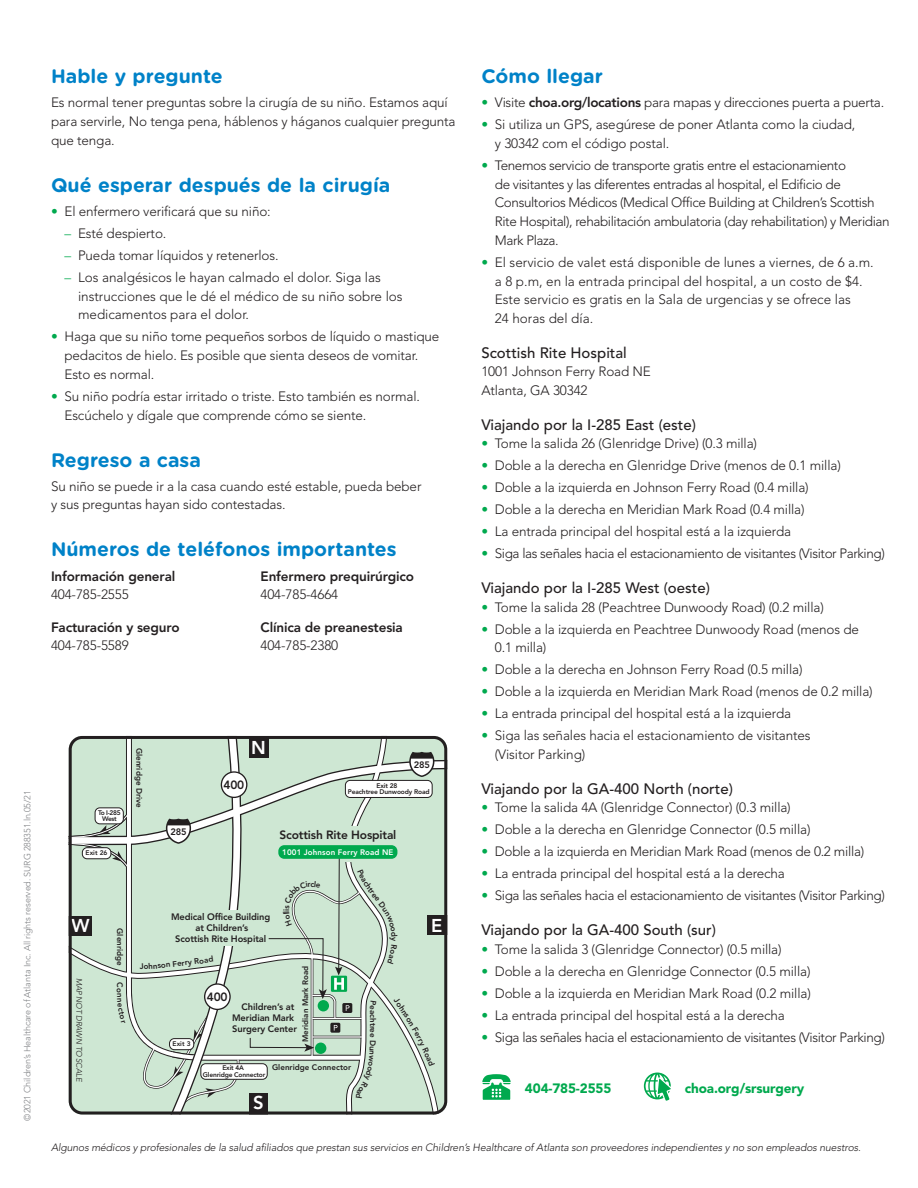
<style>
.page{position:relative;width:918px;height:1188px;background:#fff}
.page>*{position:absolute;margin:0;border:0;box-sizing:border-box;transform-origin:0 0}
.Primary_Crosshead_Go{font:700 19.5px "Gotham Rounded";color:#0082c8}
.t1{font:800 18.45px "Avenir";color:#fff}
.Tertiary_Crosshead{font:500 15px "Avenir";color:#231f20}
.Text{font:300 13.5px/18.8px "Avenir";letter-spacing:-.01em;color:#231f20}
.Text-2{font:300 13.5px/18.8px "Avenir";letter-spacing:-.03em;color:#231f20}
.Text-3{font:800 13.5px/18.8px "Avenir";letter-spacing:-.01em;color:#231f20}
.Call_to_Action{font:900 13.5px "Avenir";letter-spacing:-.01em;color:#00a94e}
.t2{font:800 12px "Avenir";letter-spacing:-.01em;color:#231f20}
.Statement{font:italic 300 10.5px "Avenir";letter-spacing:-.01em;color:#231f20}
.t3{font:800 9.3px/10.6px "Avenir";letter-spacing:-.01em;color:#231f20;text-align:center}
.Copyright{font:300 9px "Avenir";letter-spacing:-.01em;color:#808285}
.t4{font:800 7.95px "Avenir";letter-spacing:.005em;color:#231f20}
.t5{font:800 7.95px "Avenir";letter-spacing:.01em;color:#fff}
.t6{font:italic 300 7.95px "Avenir";letter-spacing:-.025em;color:#231f20}
.t7{font:800 6.6px/6.6px "Avenir";letter-spacing:-.02em;color:#231f20;text-align:center}
.t8{font:800 6.6px/6.6px "Avenir";letter-spacing:-.05em;color:#231f20;text-align:center}
.s1{color:#00a94e}
.s2{font-weight:300}
.s3{font-weight:800}
</style>
<div class="page">
<svg style="left:482px;top:1074px;width:29px;height:26px"></svg>
<svg style="left:644px;top:1073px;width:27px;height:28px"></svg>
<svg style="left:69px;top:736px;width:378px;height:378px;background:#c2d8c6"></svg>
<p class="Copyright" style="left:22px;top:1120px;width:331px;rotate:-90deg">©2021 Children’s Healthcare of Atlanta Inc. All rights reserved. SURG 288351.ln.05/21</p>
<p class="Primary_Crosshead_Go" style="left:51px;top:62px;width:173px">Hable y pregunte</p>
<p class="Text" style="left:51px;top:93px;width:406px">Es normal tener preguntas sobre la cirugía de su niño. Estamos aquí para servirle, No tenga pena, háblenos y háganos cualquier pregunta que tenga.</p>
<p class="Primary_Crosshead_Go" style="left:51px;top:171px;width:341px">Qué esperar después de la cirugía</p>
<p class="Text" style="left:51px;top:202px;width:221px"><span class="s1">•</span> El enfermero verificará que su niño:</p>
<p class="Text" style="left:64px;top:224px;width:103px"><span class="s1">–</span> Esté despierto.</p>
<p class="Text" style="left:64px;top:246px;width:216px"><span class="s1">–</span> Pueda tomar líquidos y retenerlos.</p>
<p class="Text" style="left:78px;top:268px;width:326px;text-indent:-14px"><span class="s1">–</span> Los analgésicos le hayan calmado el dolor. Siga las instrucciones que le dé el médico de su niño sobre los medicamentos para el dolor.</p>
<p class="Text" style="left:64px;top:327px;width:376px;text-indent:-14px"><span class="s1">•</span> Haga que su niño tome pequeños sorbos de líquido o mastique pedacitos de hielo. Es posible que sienta deseos de vomitar.<br>Esto es normal.</p>
<p class="Text" style="left:64px;top:387px;width:357px;text-indent:-14px"><span class="s1">•</span> Su niño podría estar irritado o triste. Esto también es normal.<br>Escúchelo y dígale que comprende cómo se siente.</p>
<p class="Primary_Crosshead_Go" style="left:51px;top:445px;width:151px">Regreso a casa</p>
<p class="Text" style="left:51px;top:477px;width:372px">Su niño se puede ir a la casa cuando esté estable, pueda beber y sus preguntas hayan sido contestadas.</p>
<p class="Primary_Crosshead_Go" style="left:51px;top:535px;width:347px">Números de teléfonos importantes</p>
<p class="Text-3" style="left:51px;top:566px;width:126px">Información general<br><span class="s2">404-785-2555</span></p>
<p class="Text-3" style="left:51px;top:617px;width:130px">Facturación y seguro<br><span class="s2">404-785-5589</span></p>
<p class="Text-3" style="left:261px;top:566px;width:155px">Enfermero prequirúrgico<br><span class="s2">404-785-4664</span></p>
<p class="Text-3" style="left:261px;top:617px;width:144px">Clínica de preanestesia<br><span class="s2">404-785-2380</span></p>
<p class="t8" style="left:98px;top:809px;width:24px">To I-285<br>West</p>
<p class="t7" style="left:86px;top:850px;width:23px">Exit 26</p>
<p class="t4" style="left:144px;top:748px;width:61px;rotate:90deg">Glenridge Drive</p>
<p class="t3" style="left:170px;top:826px;width:18px">285</p>
<p class="t1" style="left:251px;top:737px;width:16px">N</p>
<p class="t2" style="left:224px;top:778px;width:22px">400</p>
<p class="t3" style="left:414px;top:760px;width:18px">285</p>
<p class="t7" style="left:348px;top:782px;width:83px">Exit 28<br>Peachtree Dunwoody Road</p>
<p class="t2" style="left:279px;top:828px;width:118px">Scottish Rite Hospital</p>
<p class="t5" style="left:282px;top:847px;width:113px">1001 Johnson Ferry Road NE</p>
<p class="t4" style="left:282px;top:911px;width:4px;rotate:-90deg">i</p>
<p class="t4" style="left:310px;top:879px;width:5px">c</p>
<p class="t3" style="left:171px;top:912px;width:101px">Medical Office Building at Children’s<br>Scottish Rite Hospital</p>
<p class="t1" style="left:71px;top:914px;width:20px">W</p>
<p class="t1" style="left:431px;top:915px;width:13px">E</p>
<p class="t4" style="left:124px;top:928px;width:39px;rotate:90deg">Glenridge</p>
<p class="t4" style="left:124px;top:982px;width:7px;rotate:90deg">C</p>
<p class="t4" style="left:399px;top:937px;width:6px;rotate:90deg">y</p>
<p class="t4" style="left:165px;top:960px;width:21px;rotate:-6deg">n Fer</p>
<p class="t4" style="left:184px;top:958px;width:21px;rotate:-7deg">ry Ro</p>
<p class="t4" style="left:301px;top:1042px;width:78px;rotate:-90deg">Meridian Mark Road</p>
<p class="t6" style="left:84px;top:978px;width:106px;rotate:90deg">MAP NOT DRAWN TO SCALE</p>
<p class="t2" style="left:207px;top:990px;width:22px">400</p>
<p class="t3" style="left:232px;top:1002px;width:66px;text-align:left;text-indent:9px">Children’s at<br>Meridian Mark<br>Surgery Center</p>
<p class="t4" style="left:378px;top:1010px;width:9px;rotate:90deg">ac</p>
<p class="t4" style="left:378px;top:1026px;width:9px;rotate:90deg">re</p>
<p class="t7" style="left:173px;top:1041px;width:19px">Exit 3</p>
<p class="t4" style="left:272px;top:1062px;width:81px">Glenridge Connector</p>
<p class="t7" style="left:203px;top:1065px;width:64px">Exit 4A<br>Glenridge Connector</p>
<p class="t1" style="left:253px;top:1092px;width:12px">S</p>
<p class="Primary_Crosshead_Go" style="left:481px;top:62px;width:123px">Cómo llegar</p>
<p class="Text" style="left:481px;top:93px;width:404px"><span class="s1">•</span> Visite <span class="s3">choa.org/locations</span> para mapas y direcciones puerta a puerta.</p>
<p class="Text" style="left:495px;top:115px;width:362px;text-indent:-14px"><span class="s1">•</span> Si utiliza un GPS, asegúrese de poner Atlanta como la ciudad, y 30342 com el código postal.</p>
<p class="Text-2" style="left:495px;top:156px;width:396px;text-indent:-14px"><span class="s1">•</span> Tenemos servicio de transporte gratis entre el estacionamiento<br>de visitantes y las diferentes entradas al hospital, el Edificio de Consultorios Médicos (Medical Office Building at Children’s Scottish Rite Hospital), rehabilitación ambulatoria (day rehabilitation) y Meridian Mark Plaza.</p>
<p class="Text" style="left:495px;top:253px;width:380px;text-indent:-14px"><span class="s1">•</span> El servicio de valet está disponible de lunes a viernes, de 6 a.m. a 8 p.m, en la entrada principal del hospital, a un costo de $4.<br>Este servicio es gratis en la Sala de urgencias y se ofrece las<br>24 horas del día.</p>
<p class="Tertiary_Crosshead" style="left:481px;top:344px;width:147px">Scottish Rite Hospital</p>
<p class="Text" style="left:481px;top:362px;width:171px">1001 Johnson Ferry Road NE<br>Atlanta, GA 30342</p>
<p class="Tertiary_Crosshead" style="left:481px;top:416px;width:216px">Viajando por la I-285 East (este)</p>
<p class="Text" style="left:481px;top:434px;width:277px"><span class="s1">•</span> Tome la salida 26 (Glenridge Drive) (0.3 milla)</p>
<p class="Text" style="left:481px;top:456px;width:361px"><span class="s1">•</span> Doble a la derecha en Glenridge Drive (menos de 0.1 milla)</p>
<p class="Text" style="left:481px;top:478px;width:329px"><span class="s1">•</span> Doble a la izquierda en Johnson Ferry Road (0.4 milla)</p>
<p class="Text" style="left:481px;top:500px;width:325px"><span class="s1">•</span> Doble a la derecha en Meridian Mark Road (0.4 milla)</p>
<p class="Text" style="left:481px;top:522px;width:311px"><span class="s1">•</span> La entrada principal del hospital está a la izquierda</p>
<p class="Text-2" style="left:481px;top:544px;width:405px"><span class="s1">•</span> Siga las señales hacia el estacionamiento de visitantes (Visitor Parking)</p>
<p class="Tertiary_Crosshead" style="left:481px;top:579px;width:230px">Viajando por la I-285 West (oeste)</p>
<p class="Text" style="left:481px;top:598px;width:344px"><span class="s1">•</span> Tome la salida 28 (Peachtree Dunwoody Road) (0.2 milla)</p>
<p class="Text" style="left:495px;top:620px;width:366px;text-indent:-14px"><span class="s1">•</span> Doble a la izquierda en Peachtree Dunwoody Road (menos de<br>0.1 milla)</p>
<p class="Text" style="left:481px;top:660px;width:323px"><span class="s1">•</span> Doble a la derecha en Johnson Ferry Road (0.5 milla)</p>
<p class="Text" style="left:481px;top:682px;width:393px"><span class="s1">•</span> Doble a la izquierda en Meridian Mark Road (menos de 0.2 milla)</p>
<p class="Text" style="left:481px;top:704px;width:311px"><span class="s1">•</span> La entrada principal del hospital está a la izquierda</p>
<p class="Text" style="left:495px;top:726px;width:317px;text-indent:-14px"><span class="s1">•</span> Siga las señales hacia el estacionamiento de visitantes (Visitor Parking)</p>
<p class="Tertiary_Crosshead" style="left:481px;top:780px;width:253px">Viajando por la GA-400 North (norte)</p>
<p class="Text" style="left:481px;top:798px;width:311px"><span class="s1">•</span> Tome la salida 4A (Glenridge Connector) (0.3 milla)</p>
<p class="Text" style="left:481px;top:820px;width:331px"><span class="s1">•</span> Doble a la derecha en Glenridge Connector (0.5 milla)</p>
<p class="Text" style="left:481px;top:842px;width:385px"><span class="s1">•</span> Doble a la izquierda en Meridian Mark Road (menos de 0.2 milla)</p>
<p class="Text" style="left:481px;top:864px;width:305px"><span class="s1">•</span> La entrada principal del hospital está a la derecha</p>
<p class="Text-2" style="left:481px;top:886px;width:405px"><span class="s1">•</span> Siga las señales hacia el estacionamiento de visitantes (Visitor Parking)</p>
<p class="Tertiary_Crosshead" style="left:481px;top:921px;width:236px">Viajando por la GA-400 South (sur)</p>
<p class="Text" style="left:481px;top:940px;width:302px"><span class="s1">•</span> Tome la salida 3 (Glenridge Connector) (0.5 milla)</p>
<p class="Text" style="left:481px;top:962px;width:331px"><span class="s1">•</span> Doble a la derecha en Glenridge Connector (0.5 milla)</p>
<p class="Text" style="left:481px;top:984px;width:331px"><span class="s1">•</span> Doble a la izquierda en Meridian Mark Road (0.2 milla)</p>
<p class="Text" style="left:481px;top:1006px;width:305px"><span class="s1">•</span> La entrada principal del hospital está a la derecha</p>
<p class="Text-2" style="left:481px;top:1027px;width:405px"><span class="s1">•</span> Siga las señales hacia el estacionamiento de visitantes (Visitor Parking)</p>
<p class="Call_to_Action" style="left:525px;top:1080px;width:88px">404-785-2555</p>
<p class="Call_to_Action" style="left:685px;top:1080px;width:121px">choa.org/srsurgery</p>
<p class="Statement" style="left:51px;top:1141px;width:811px">Algunos médicos y profesionales de la salud afiliados que prestan sus servicios en Children’s Healthcare of Atlanta son proveedores independientes y no son empleados nuestros.</p>
</div>
